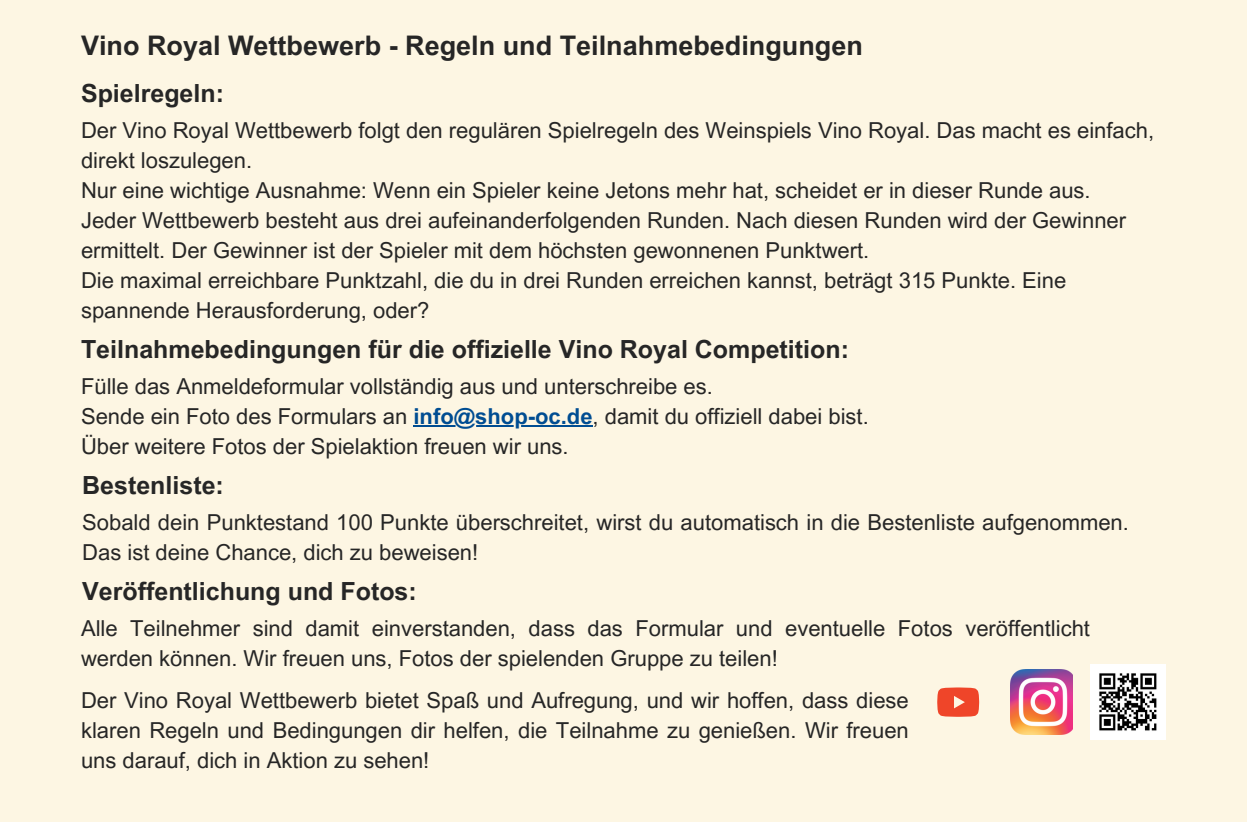
<style>
.page{position:relative;width:1247px;height:822px;background:#fff}
.page>*{position:absolute;margin:0;border:0;box-sizing:border-box;transform-origin:0 0}
.t1{font:700 27px "Arial MT Pro";color:#262626}
.t2{font:700 25px "Arial MT Pro";color:#262626}
.t3{font:22px/30px "Arial MT Pro";color:#262626}
.s1{font-weight:700;color:#004d92}
</style>
<div class="page">
<div style="left:0;top:0;width:1246px;height:822px;background:#fdf6e3"></div>
<img style="left:1090px;top:664px;width:75px;height:75px">
<img style="left:1010px;top:670px;width:62px;height:64px">
<svg style="left:937px;top:687px;width:42px;height:30px"></svg>
<hr style="left:413px;top:426px;width:179px;height:1px;background:#004d92">
<p class="t1" style="left:81px;top:35px;width:783px">Vino Royal Wettbewerb - Regeln und Teilnahmebedingungen</p>
<p class="t2" style="left:81px;top:84px;width:145px">Spielregeln:</p>
<p class="t3" style="left:81px;top:118px;width:1074px">Der Vino Royal Wettbewerb folgt den regulären Spielregeln des Weinspiels Vino Royal. Das macht es einfach, direkt loszulegen.</p>
<p class="t3" style="left:81px;top:178px;width:1011px">Nur eine wichtige Ausnahme: Wenn ein Spieler keine Jetons mehr hat, scheidet er in dieser Runde aus.</p>
<p class="t3" style="left:81px;top:208px;width:1046px">Jeder Wettbewerb besteht aus drei aufeinanderfolgenden Runden. Nach diesen Runden wird der Gewinner ermittelt. Der Gewinner ist der Spieler mit dem höchsten gewonnenen Punktwert.</p>
<p class="t3" style="left:81px;top:268px;width:986px">Die maximal erreichbare Punktzahl, die du in drei Runden erreichen kannst, beträgt 315 Punkte. Eine spannende Herausforderung, oder?</p>
<p class="t2" style="left:81px;top:340px;width:769px">Teilnahmebedingungen für die offizielle Vino Royal Competition:</p>
<p class="t3" style="left:81px;top:374px;width:633px">Fülle das Anmeldeformular vollständig aus und unterschreibe es.</p>
<p class="t3" style="left:81px;top:404px;width:789px">Sende ein Foto des Formulars an <span class="s1">info@shop-oc.de</span>, damit du offiziell dabei bist.</p>
<p class="t3" style="left:81px;top:434px;width:489px">Über weitere Fotos der Spielaktion freuen wir uns.</p>
<p class="t2" style="left:82px;top:476px;width:143px">Bestenliste:</p>
<p class="t3" style="left:82px;top:510px;width:1048px">Sobald dein Punktestand 100 Punkte überschreitet, wirst du automatisch in die Bestenliste aufgenommen.<br>Das ist deine Chance, dich zu beweisen!</p>
<p class="t2" style="left:82px;top:582px;width:336px">Veröffentlichung und Fotos:</p>
<p class="t3" style="left:81px;top:616px;width:1010px">Alle Teilnehmer sind damit einverstanden, dass das Formular und eventuelle Fotos veröffentlicht werden können. Wir freuen uns, Fotos der spielenden Gruppe zu teilen!</p>
<p class="t3" style="left:81px;top:688px;width:829px;text-align:justify">Der Vino Royal Wettbewerb bietet Spaß und Aufregung, und wir hoffen, dass diese klaren Regeln und Bedingungen dir helfen, die Teilnahme zu genießen. Wir freuen uns darauf, dich in Aktion zu sehen!</p>
</div>
